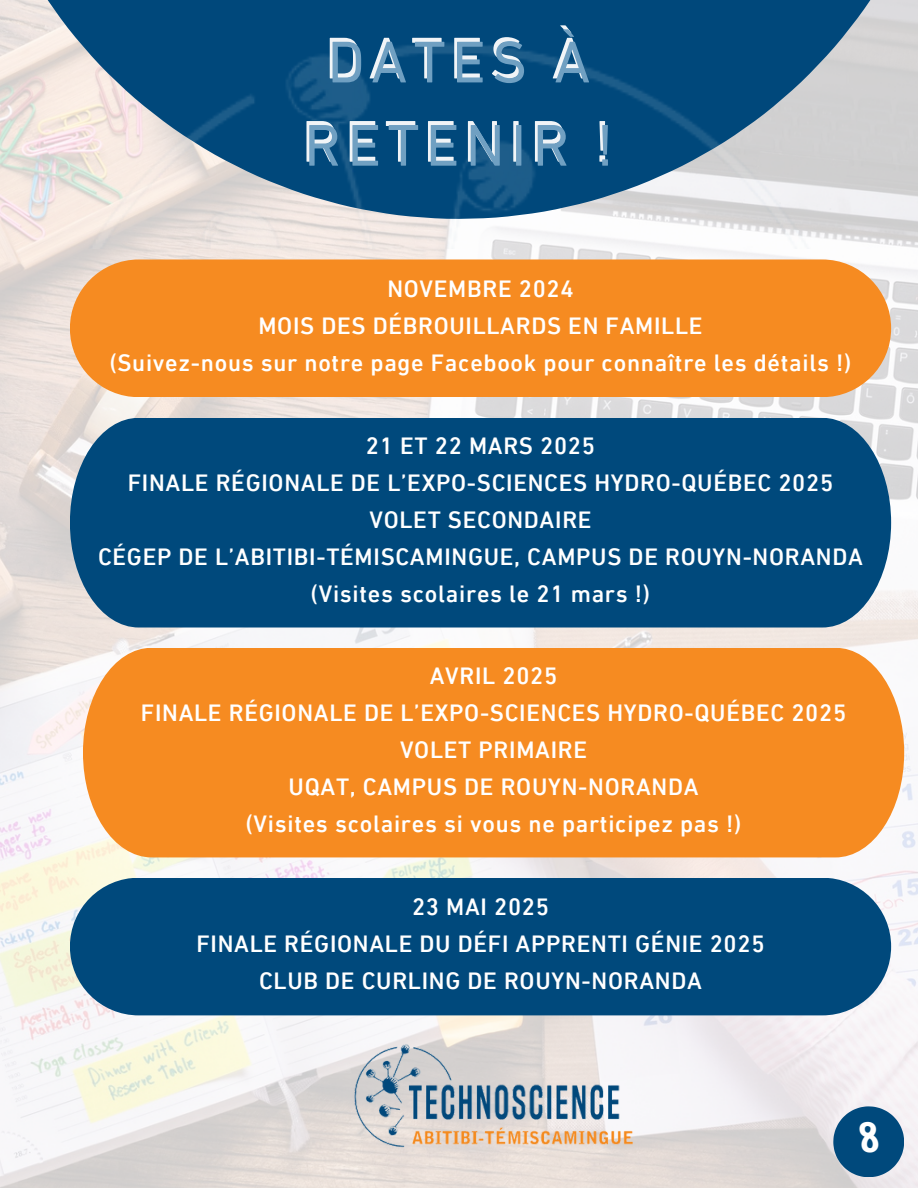
<style>
.page{position:relative;width:918px;height:1188px;background:#fff}
.page>*{position:absolute;margin:0;border:0;box-sizing:border-box;transform-origin:0 0}
.t1{font:59.85px/83.2px "DIN Next Devanagari Std";letter-spacing:.105em;color:rgb(255 255 255/.95);text-align:center}
.t2{font:700 45px "Yvesyvesdrawing";color:#fff}
.t3{font:500 24px/37.2px "DIN Next Devanagari Std";letter-spacing:.03em;color:#fff;text-align:center}
</style>
<div class="page">
<img style="left:0;top:0;width:918px;height:1188px">
<img style="left:8px;top:0;width:868px;height:249px">
<svg style="left:833px;top:1106px;width:71px;height:71px;background:#336b94"></svg>
<div style="left:70px;top:259px;width:821px;height:138px;background:#f68b21;border-radius:69px"></div>
<div style="left:70px;top:418px;width:821px;height:210px;background:#00497c"></div>
<div style="left:83px;top:648px;width:821px;height:209px;background:#f68b21"></div>
<div style="left:70px;top:878px;width:821px;height:137px;background:#00497c;border-radius:69px"></div>
<img style="left:320px;top:1015px;width:347px;height:165px">
<h1 class="t1" style="left:301px;top:22px;width:311px">DATES À<br>RETENIR !</h1>
<p class="t3" style="left:387px;top:272px;width:188px">NOVEMBRE 2024</p>
<p class="t3" style="left:258px;top:309px;width:446px">MOIS DES DÉBROUILLARDS EN FAMILLE</p>
<h1 class="t3" style="left:110px;top:346px;width:743px">(Suivez-nous sur notre page Facebook pour connaître les détails !)</h1>
<p class="t3" style="left:366px;top:429px;width:231px">21 ET 22 MARS 2025</p>
<p class="t3" style="left:128px;top:466px;width:707px">FINALE RÉGIONALE DE L’EXPO-SCIENCES HYDRO-QUÉBEC 2025</p>
<p class="t3" style="left:369px;top:503px;width:224px">VOLET SECONDAIRE</p>
<p class="t3" style="left:98px;top:541px;width:766px">CÉGEP DE L’ABITIBI-TÉMISCAMINGUE, CAMPUS DE ROUYN-NORANDA</p>
<p class="t3" style="left:311px;top:578px;width:341px">(Visites scolaires le 21 mars !)</p>
<p class="t3" style="left:430px;top:659px;width:129px">AVRIL 2025</p>
<p class="t3" style="left:141px;top:696px;width:707px">FINALE RÉGIONALE DE L’EXPO-SCIENCES HYDRO-QUÉBEC 2025</p>
<p class="t3" style="left:400px;top:733px;width:189px">VOLET PRIMAIRE</p>
<p class="t3" style="left:289px;top:771px;width:412px">UQAT, CAMPUS DE ROUYN-NORANDA</p>
<p class="t3" style="left:246px;top:808px;width:497px">(Visites scolaires si vous ne participez pas !)</p>
<p class="t3" style="left:196px;top:890px;width:570px">23 MAI 2025<br>FINALE RÉGIONALE DU DÉFI APPRENTI GÉNIE 2025<br>CLUB DE CURLING DE ROUYN-NORANDA</p>
<p class="t2" style="left:858px;top:1119px;width:25px">8</p>
</div>
